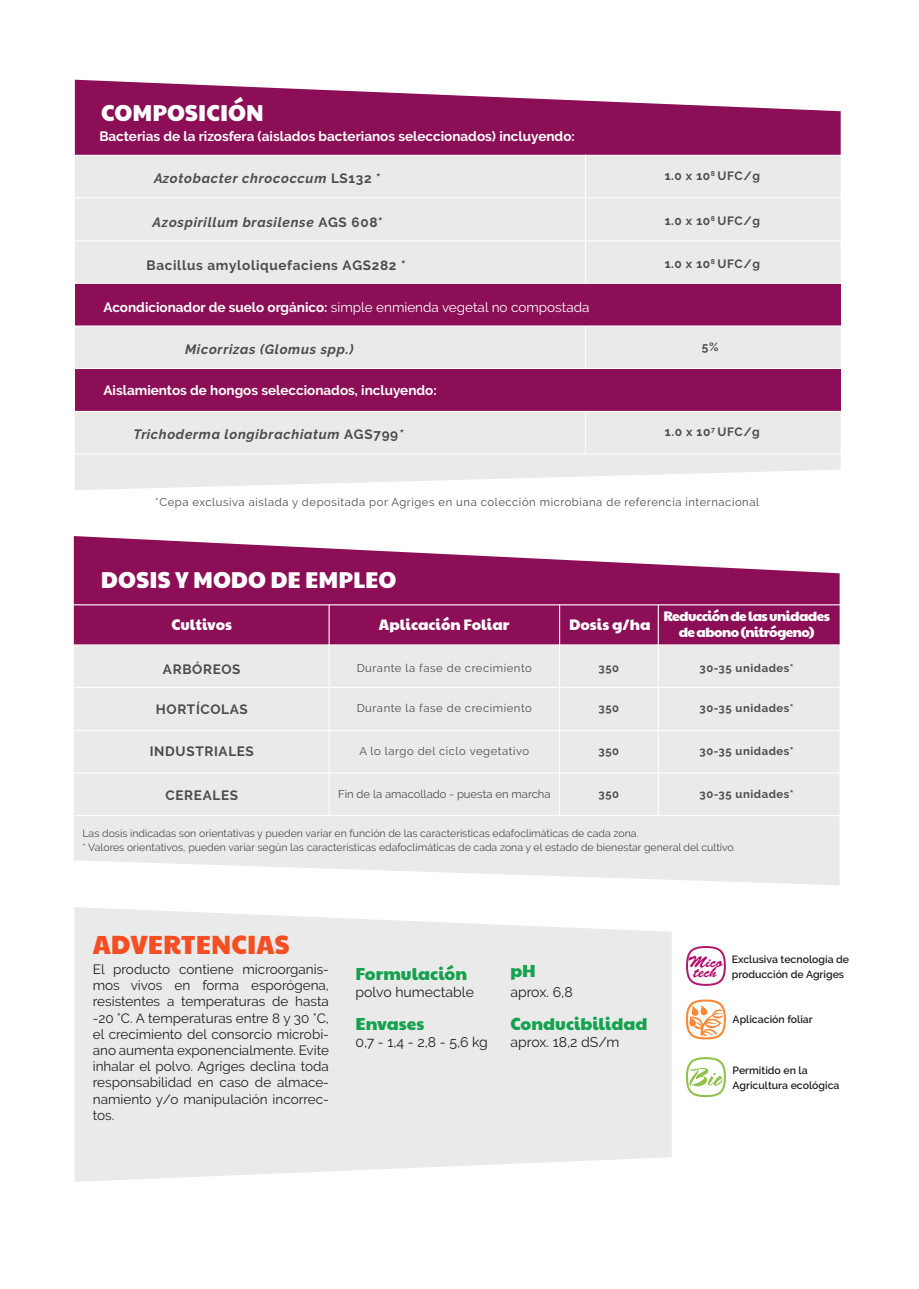
<style>
.page{position:relative;width:919px;height:1289px;background:#fff}
.page>*{position:absolute;margin:0;border:0;box-sizing:border-box;transform-origin:0 0}
.t1{font:25.8px "Paytone One";color:#f34f22}
.t2{font:22.5px "Paytone One";color:#fff}
.t3{font:17.1px "Paytone One";color:#14a24f}
.t4{font:15.75px "Brush Script Std";color:#b40068}
.t5{font:15px "Paytone One";color:#fff}
.t6{font:14.1px "Raleway";color:#241f1f}
.t7{font:13.5px/16.2px "Raleway";color:#241f1f;text-align:justify}
.t8{font:700 13.5px "Raleway";color:#fff}
.t9{font:italic 700 13.5px "Raleway";letter-spacing:.05em;color:#4e4b4c}
.t10{font:13.5px "Raleway";color:#fff}
.t11{font:13.5px/16.2px "Paytone One";letter-spacing:-.04em;color:#fff;text-align:center}
.t12{font:700 13.5px "Raleway";letter-spacing:.05em;color:#4e4b4c}
.t13{font:700 13.5px "Raleway";letter-spacing:.05em;color:#4e4b4c}
.t14{font:700 12px "Raleway";letter-spacing:.05em;color:#4e4b4c}
.t15{font:11.25px "Raleway";letter-spacing:.05em;color:#4e4b4c}
.t16{font:700 11.25px "Raleway";letter-spacing:.05em;color:#4e4b4c}
.t17{font:11.25px "Raleway";color:#4e4b4c}
.t18{font:10.5px/13.5px "Raleway";color:#4e4b4c}
.t19{font:600 10.5px/15px "Raleway";color:#241f1f}
.s1{font-style:normal}
.s2{font-style:inherit}
.s3{font-weight:700}
</style>
<div class="page">
<svg style="left:74px;top:536px;width:765px;height:108px;fill:#8c0e57"></svg>
<div style="left:74px;top:645px;width:765px;height:240px;background:#ebeaea"></div>
<svg style="left:75px;top:907px;width:597px;height:275px;background:#ecebeb"></svg>
<hr style="left:328px;top:605px;width:1px;height:210px;background:#fff">
<hr style="left:559px;top:605px;width:1px;height:210px;background:#fff">
<hr style="left:657px;top:605px;width:1px;height:210px;background:#fff">
<hr style="left:57px;top:815px;width:814px;height:1px;background:#fff">
<hr style="left:57px;top:772px;width:814px;height:1px;background:#fff">
<hr style="left:57px;top:729px;width:814px;height:2px;background:#fff">
<hr style="left:57px;top:686px;width:814px;height:2px;background:#fff">
<hr style="left:57px;top:604px;width:814px;height:1px;background:#fff">
<svg style="left:75px;top:80px;width:765px;height:75px;fill:#8c0e57"></svg>
<div style="left:75px;top:156px;width:765px;height:334px;background:#ebeaea"></div>
<div style="left:75px;top:283px;width:765px;height:43px;background:#8c0e57"></div>
<div style="left:75px;top:368px;width:765px;height:43px;background:#8c0e57"></div>
<hr style="left:584px;top:326px;width:2px;height:42px;background:#fff">
<hr style="left:584px;top:155px;width:2px;height:128px;background:#fff">
<hr style="left:43px;top:325px;width:814px;height:1px;background:#fff">
<hr style="left:43px;top:283px;width:814px;height:1px;background:#fff">
<hr style="left:43px;top:240px;width:814px;height:1px;background:#fff">
<hr style="left:43px;top:197px;width:814px;height:1px;background:#fff">
<hr style="left:43px;top:453px;width:814px;height:1px;background:#fff">
<hr style="left:43px;top:411px;width:814px;height:1px;background:#fff">
<hr style="left:43px;top:368px;width:814px;height:1px;background:#fff">
<svg style="left:686px;top:999px;width:39px;height:40px"></svg>
<svg style="left:686px;top:1057px;width:39px;height:40px"></svg>
<hr style="left:584px;top:411px;width:2px;height:43px;background:#fff">
<svg style="left:686px;top:946px;width:39px;height:39px"></svg>
<h2 class="t2" style="left:101px;top:93px;width:164px">COMPOSICIÓN</h2>
<p class="t8" style="left:99px;top:129px;width:477px">Bacterias de la rizosfera (aislados bacterianos seleccionados) incluyendo:</p>
<p class="t9" style="left:154px;top:170px;width:228px">Azotobacter chrococcum <span class="s1">LS132 *</span></p>
<p class="t9" style="left:152px;top:215px;width:232px">Azospirillum brasilense <span class="s1">AGS 608*</span></p>
<p class="t13" style="left:146px;top:258px;width:261px">Bacillus amyloliquefaciens AGS282 <span class="s2">*</span></p>
<p class="t10" style="left:103px;top:299px;width:487px"><span class="s3">Acondicionador de suelo orgánico:</span> simple enmienda vegetal no compostada</p>
<p class="t14" style="left:664px;top:169px;width:97px">1.0 x 10<sup>8</sup> UFC/g</p>
<p class="t14" style="left:664px;top:214px;width:97px">1.0 x 10<sup>8</sup> UFC/g</p>
<p class="t14" style="left:664px;top:256px;width:97px">1.0 x 10<sup>8</sup> UFC/g</p>
<p class="t9" style="left:185px;top:341px;width:170px">Micorrizas (Glomus spp.)</p>
<p class="t14" style="left:702px;top:340px;width:18px">5%</p>
<p class="t8" style="left:103px;top:382px;width:335px">Aislamientos de hongos seleccionados, incluyendo:</p>
<p class="t9" style="left:134px;top:426px;width:271px">Trichoderma longibrachiatum <span class="s1">AGS799</span>*</p>
<p class="t14" style="left:664px;top:425px;width:97px">1.0 x 10<sup>7</sup> UFC/g</p>
<p class="t15" style="left:155px;top:495px;width:605px">*Cepa exclusiva aislada y depositada por Agriges en una colección microbiana de referencia internacional</p>
<h2 class="t2" style="left:101px;top:559px;width:297px">DOSIS Y MODO DE EMPLEO</h2>
<p class="t5" style="left:379px;top:611px;width:132px">Aplicación Foliar</p>
<p class="t5" style="left:569px;top:611px;width:83px">Dosis g/ha</p>
<p class="t11" style="left:663px;top:607px;width:168px">Reducción de las unidades de abono (nitrógeno)</p>
<p class="t12" style="left:163px;top:661px;width:79px">ARBÓREOS</p>
<p class="t15" style="left:356px;top:661px;width:177px">Durante la fase de crecimiento</p>
<p class="t16" style="left:598px;top:661px;width:22px">350</p>
<p class="t12" style="left:156px;top:701px;width:93px">HORTÍCOLAS</p>
<p class="t15" style="left:356px;top:701px;width:177px">Durante la fase de crecimiento</p>
<p class="t16" style="left:598px;top:701px;width:22px">350</p>
<p class="t12" style="left:150px;top:743px;width:105px">INDUSTRIALES</p>
<p class="t15" style="left:359px;top:744px;width:171px">A lo largo del ciclo vegetativo</p>
<p class="t16" style="left:598px;top:744px;width:22px">350</p>
<p class="t12" style="left:165px;top:787px;width:74px">CEREALES</p>
<p class="t17" style="left:338px;top:788px;width:214px">Fin de la amacollado - puesta en marcha</p>
<p class="t18" style="left:82px;top:826px;width:654px">Las dosis indicadas son orientativas y pueden variar en función de las características edafoclimáticas de cada zona.<br>* Valores orientativos, pueden variar según las características edafoclimáticas de cada zona y el estado de bienestar general del cultivo.</p>
<p class="t5" style="left:171px;top:611px;width:62px">Cultivos</p>
<p class="t16" style="left:699px;top:661px;width:96px">30-35 unidades*</p>
<p class="t16" style="left:699px;top:701px;width:96px">30-35 unidades*</p>
<p class="t16" style="left:699px;top:744px;width:96px">30-35 unidades*</p>
<p class="t16" style="left:699px;top:788px;width:96px">30-35 unidades*</p>
<p class="t16" style="left:598px;top:788px;width:22px">350</p>
<h1 class="t1" style="left:93px;top:921px;width:198px">ADVERTENCIAS</h1>
<p class="t7" style="left:93px;top:961px;width:238px">El producto contiene microorganis&shy;mos vivos en forma esporógena, resistentes a temperaturas de hasta -20 °C. A temperaturas entre 8 y 30 °C, el crecimiento del consorcio microbi&shy;ano aumenta exponencialmente. Evite inhalar el polvo. Agriges declina toda responsabilidad en caso de almace&shy;namiento y/o manipulación incorrec&shy;tos.</p>
<p class="t4" style="left:688px;top:952px;width:36px">Mico</p>
<p class="t4" style="left:694px;top:963px;width:24px">tech</p>
<p class="t19" style="left:731px;top:952px;width:119px">Exclusiva tecnología de</p>
<p class="t3" style="left:355px;top:958px;width:113px">Formulación</p>
<p class="t19" style="left:731px;top:967px;width:114px">producción de Agriges</p>
<p class="t6" style="left:355px;top:983px;width:120px">polvo humectable</p>
<p class="t3" style="left:355px;top:1008px;width:70px">Envases</p>
<p class="t6" style="left:355px;top:1033px;width:134px">0,7 - 1,4 - 2,8 - 5,6 kg</p>
<p class="t3" style="left:510px;top:955px;width:27px">pH</p>
<p class="t6" style="left:510px;top:983px;width:64px">aprox. 6,8</p>
<p class="t3" style="left:510px;top:1008px;width:138px">Conducibilidad</p>
<p class="t6" style="left:510px;top:1034px;width:111px">aprox. 18,2 dS/m</p>
<p class="t19" style="left:732px;top:1011px;width:82px">Aplicación foliar</p>
<p class="t19" style="left:732px;top:1063px;width:108px">Permitido en la<br>Agricultura ecológica</p>
</div>
